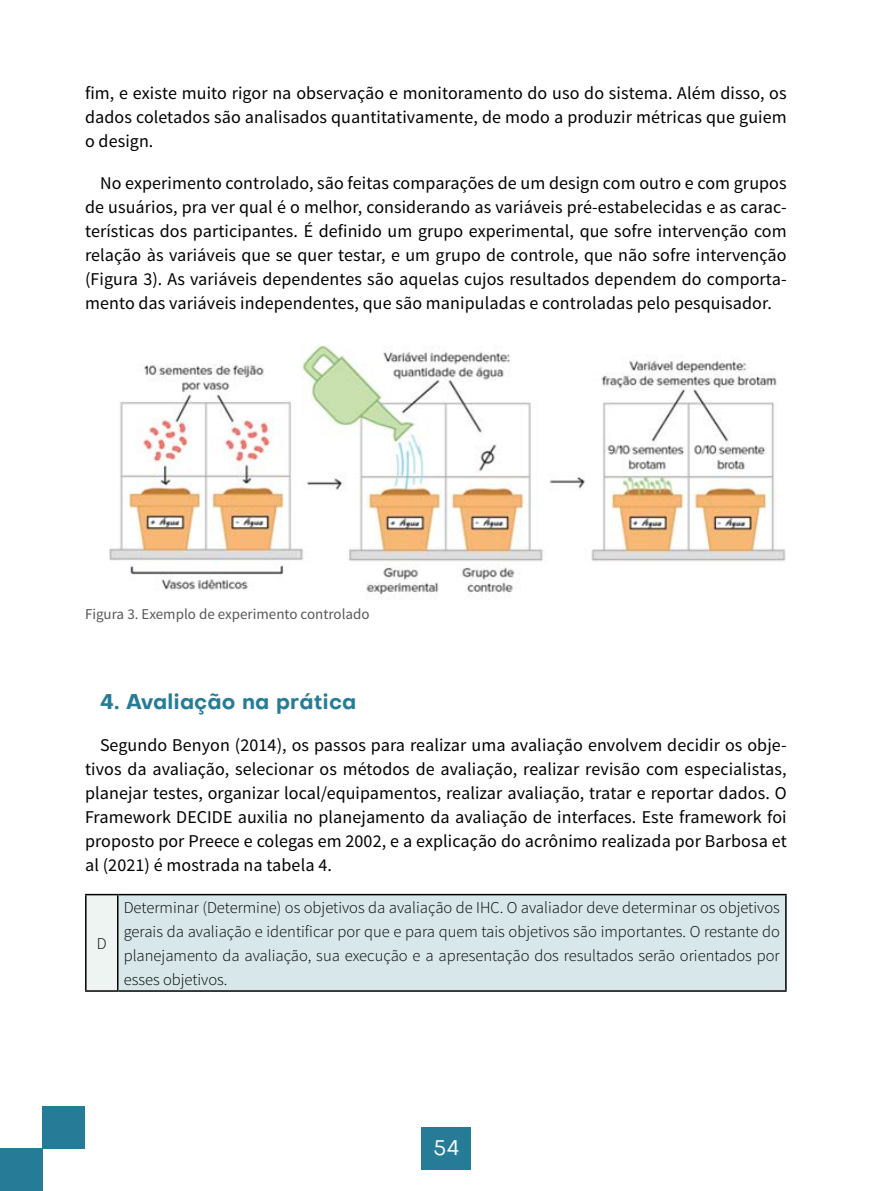
<style>
.page{position:relative;width:893px;height:1191px;background:#fff}
.page>*{position:absolute;margin:0;border:0;box-sizing:border-box;transform-origin:0 0}
.t1{font:700 21px "Objective";letter-spacing:.005em;color:#267c96}
.t2{font:21px "Objective";color:#fff}
.t3{font:18px/24px "Source Sans Pro";letter-spacing:.005em;color:#000;text-align:justify}
.t4{font:300 16.5px/24px "Source Sans Pro";color:#000;text-align:justify}
.t5{font:15px "Source Sans Pro";color:#575756}
</style>
<div class="page">
<div style="left:43px;top:1106px;width:42px;height:42px;background:#267c96"></div>
<div style="left:0;top:1148px;width:43px;height:43px;background:#267c96"></div>
<div style="left:422px;top:1127px;width:49px;height:42px;background:#267c96"></div>
<img style="left:109px;top:345px;width:677px;height:255px">
<div style="left:86px;top:894px;width:32px;height:97px;background:#eef4f1"></div>
<div style="left:118px;top:894px;width:668px;height:97px;background:#d7e7ea"></div>
<hr style="left:118px;top:894px;width:669px;height:1px;background:#000">
<hr style="left:785px;top:895px;width:2px;height:95px;background:#000">
<hr style="left:118px;top:990px;width:669px;height:1px;background:#000">
<hr style="left:85px;top:894px;width:33px;height:1px;background:#000">
<hr style="left:85px;top:895px;width:2px;height:95px;background:#000">
<hr style="left:117px;top:895px;width:1px;height:95px;background:#000">
<hr style="left:85px;top:990px;width:33px;height:1px;background:#000">
<p class="t3" style="left:85px;top:81px;width:703px">fim, e existe muito rigor na observação e monitoramento do uso do sistema. Além disso, os dados coletados são analisados quantitativamente, de modo a produzir métricas que guiem o design.</p>
<p class="t3" style="left:85px;top:171px;width:703px;text-indent:15px">No experimento controlado, são feitas comparações de um design com outro e com grupos de usuários, pra ver qual é o melhor, considerando as variáveis pré-estabelecidas e as carac&shy;terísticas dos participantes. É definido um grupo experimental, que sofre intervenção com relação às variáveis que se quer testar, e um grupo de controle, que não sofre intervenção (Figura 3). As variáveis dependentes são aquelas cujos resultados dependem do comporta&shy;mento das variáveis independentes, que são manipuladas e controladas pelo pesquisador.</p>
<p class="t5" style="left:85px;top:605px;width:286px">Figura 3. Exemplo de experimento controlado</p>
<p class="t1" style="left:100px;top:686px;width:258px">4. Avaliação na prática</p>
<p class="t3" style="left:85px;top:733px;width:703px;text-indent:15px">Segundo Benyon (2014), os passos para realizar uma avaliação envolvem decidir os obje&shy;tivos da avaliação, selecionar os métodos de avaliação, realizar revisão com especialistas, planejar testes, organizar local/equipamentos, realizar avaliação, tratar e reportar dados. O Framework DECIDE auxilia no planejamento da avaliação de interfaces. Este framework foi proposto por Preece e colegas em 2002, e a explicação do acrônimo realizada por Barbosa et al (2021) é mostrada na tabela 4.</p>
<p class="t4" style="left:97px;top:931px;width:11px">D</p>
<p class="t4" style="left:124px;top:895px;width:658px">Determinar (Determine) os objetivos da avaliação de IHC. O avaliador deve determinar os objetivos gerais da avaliação e identificar por que e para quem tais objetivos são importantes. O restante do planejamento da avaliação, sua execução e a apresentação dos resultados serão orientados por esses objetivos.</p>
<p class="t2" style="left:433px;top:1133px;width:28px">54</p>
</div>
